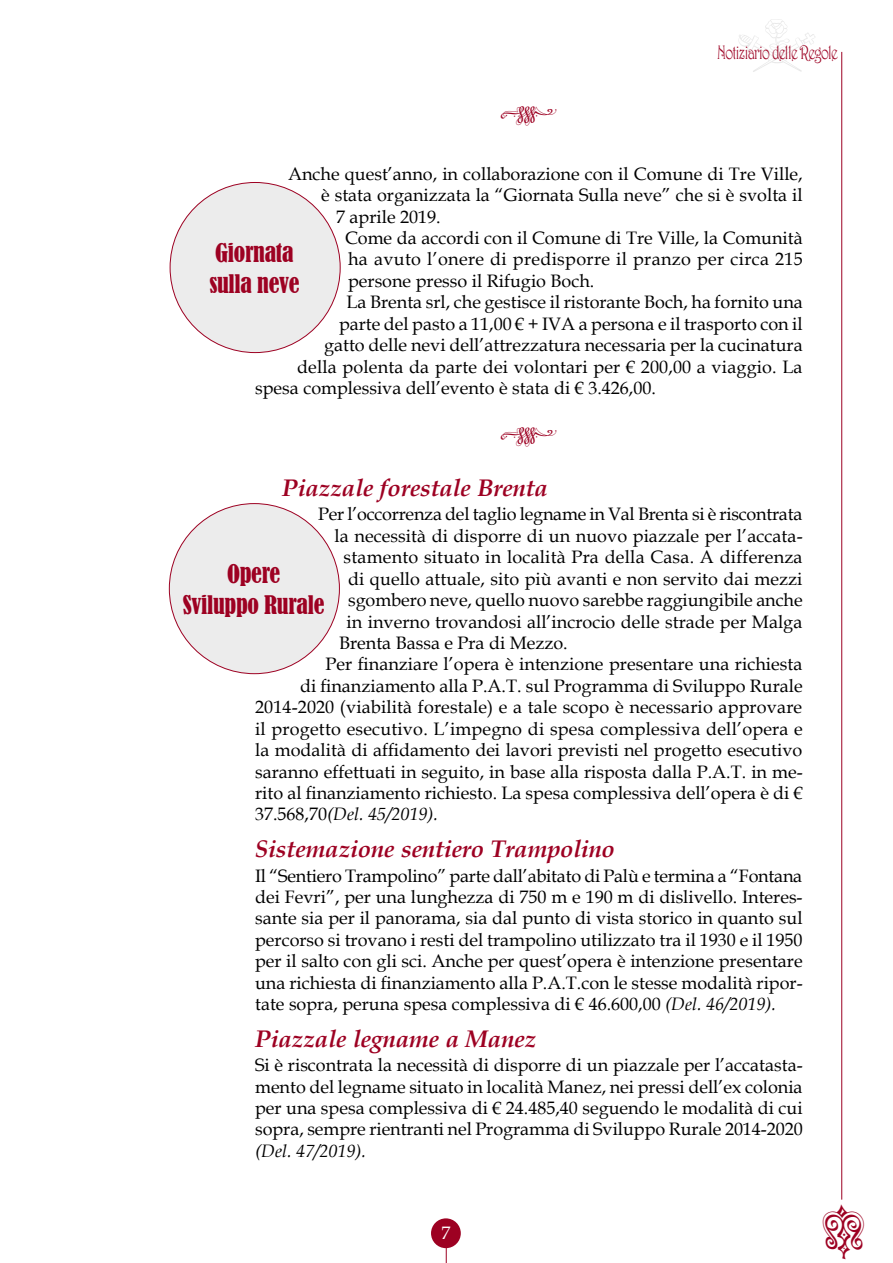
<style>
.page{position:relative;width:893px;height:1263px;background:#fff}
.page>*{position:absolute;margin:0;border:0;box-sizing:border-box;transform-origin:0 0}
.t1{font:italic 700 24px "Book Antiqua";letter-spacing:-.015em;color:#9d0122}
.t2{font:condensed 24px/31.2px "Bernard";letter-spacing:-.01em;color:#9d0122}
.t3{font:19.5px "Harrington";letter-spacing:-.05em;color:#9d0122;scale:.7 1}
.t4{font:18px/21.5px "Book Antiqua";color:#000;text-align:justify}
.t5{font:18px "Book Antiqua";letter-spacing:.02em;color:#000}
.t6{font:italic 18px "Book Antiqua";color:#000}
.t7{font:18px "Book Antiqua";color:#fff}
.s1{font-style:normal}
.s2{font-style:italic}
</style>
<div class="page">
<div style="left:170px;top:182px;width:170px;height:171px;background:#ececec;border-radius:50%"></div>
<div style="left:169px;top:504px;width:170px;height:170px;background:#ececec;border-radius:50%"></div>
<svg style="left:738px;top:19px;width:77px;height:53px"></svg>
<hr style="left:446px;top:1233px;width:1px;height:30px;background:#9d0122">
<div style="left:431px;top:1218px;width:30px;height:30px;background:#9d0122;border-radius:50%"></div>
<hr style="left:841px;top:52px;width:1px;height:1147px;background:#9d0122">
<p class="t3" style="left:717px;top:40px;width:174px">Notiziario delle Regole</p>
<p class="t4" style="left:288px;top:162px;width:516px">Anche quest’anno, in collaborazione con il Comune di Tre Ville,</p>
<p class="t4" style="left:321px;top:184px;width:483px">è stata organizzata la “Giornata Sulla neve” che si è svolta il</p>
<p class="t4" style="left:336px;top:205px;width:106px">7 aprile 2019.</p>
<p class="t4" style="left:345px;top:227px;width:459px">Come da accordi con il Comune di Tre Ville, la Comunità</p>
<p class="t5" style="left:348px;top:247px;width:456px">ha avuto l’onere di predisporre il pranzo per circa 215</p>
<p class="t4" style="left:348px;top:270px;width:248px">persone presso il Rifugio Boch.</p>
<p class="t4" style="left:347px;top:291px;width:458px">La Brenta srl, che gestisce il ristorante Boch, ha fornito una</p>
<p class="t4" style="left:339px;top:312px;width:465px">parte del pasto a 11,00 € + IVA a persona e il trasporto con il</p>
<p class="t4" style="left:324px;top:334px;width:480px">gatto delle nevi dell’attrezzatura necessaria per la cucinatura</p>
<p class="t4" style="left:297px;top:355px;width:507px">della polenta da parte dei volontari per € 200,00 a viaggio. La</p>
<p class="t4" style="left:255px;top:377px;width:402px">spesa complessiva dell’evento è stata di € 3.426,00.</p>
<h1 class="t2" style="left:209px;top:237px;width:92px">Giornata sulla neve</h1>
<h1 class="t1" style="left:282px;top:471px;width:267px">Piazzale forestale Brenta</h1>
<p class="t4" style="left:318px;top:503px;width:486px">Per l’occorrenza del taglio legname in Val Brenta si è riscontrata</p>
<p class="t4" style="left:335px;top:525px;width:469px">la necessità di disporre di un nuovo piazzale per l’accata-</p>
<p class="t4" style="left:344px;top:546px;width:460px">stamento situato in località Pra della Casa. A differenza</p>
<p class="t4" style="left:348px;top:567px;width:456px">di quello attuale, sito più avanti e non servito dai mezzi</p>
<p class="t4" style="left:348px;top:589px;width:456px">sgombero neve, quello nuovo sarebbe raggiungibile anche</p>
<p class="t4" style="left:347px;top:610px;width:457px">in inverno trovandosi all’incrocio delle strade per Malga</p>
<p class="t4" style="left:339px;top:632px;width:230px">Brenta Bassa e Pra di Mezzo.</p>
<p class="t4" style="left:326px;top:653px;width:478px">Per finanziare l’opera è intenzione presentare una richiesta</p>
<p class="t4" style="left:300px;top:675px;width:504px">di finanziamento alla P.A.T. sul Programma di Sviluppo Rurale</p>
<p class="t4" style="left:255px;top:696px;width:549px">2014-2020 (viabilità forestale) e a tale scopo è necessario approvare</p>
<p class="t4" style="left:255px;top:717px;width:549px">il progetto esecutivo. L’impegno di spesa complessiva dell’opera e</p>
<p class="t4" style="left:255px;top:739px;width:549px">la modalità di affidamento dei lavori previsti nel progetto esecutivo</p>
<p class="t4" style="left:255px;top:760px;width:549px">saranno effettuati in seguito, in base alla risposta dalla P.A.T. in me-</p>
<p class="t4" style="left:255px;top:782px;width:549px">rito al finanziamento richiesto. La spesa complessiva dell’opera è di €</p>
<p class="t6" style="left:255px;top:802px;width:184px"><span class="s1">37.568,70</span>(Del. 45/2019).</p>
<h1 class="t1" style="left:255px;top:832px;width:361px">Sistemazione sentiero Trampolino</h1>
<p class="t4" style="left:255px;top:864px;width:549px">Il “Sentiero Trampolino” parte dall’abitato di Palù e termina a “Fontana dei Fevri”, per una lunghezza di 750 m e 190 m di dislivello. Interes&shy;sante sia per il panorama, sia dal punto di vista storico in quanto sul percorso si trovano i resti del trampolino utilizzato tra il 1930 e il 1950 per il salto con gli sci. Anche per quest’opera è intenzione presentare una richiesta di finanziamento alla P.A.T.con le stesse modalità ripor&shy;tate sopra, peruna spesa complessiva di € 46.600,00 <span class="s2">(Del. 46/2019).</span></p>
<h1 class="t1" style="left:255px;top:1022px;width:283px">Piazzale legname a Manez</h1>
<p class="t4" style="left:255px;top:1054px;width:549px">Si è riscontrata la necessità di disporre di un piazzale per l’accatasta&shy;mento del legname situato in località Manez, nei pressi dell’ex colonia per una spesa complessiva di € 24.485,40 seguendo le modalità di cui sopra, sempre rientranti nel Programma di Sviluppo Rurale 2014-2020</p>
<p class="t6" style="left:255px;top:1138px;width:112px">(Del. 47/2019).</p>
<h1 class="t2" style="left:183px;top:558px;width:143px;text-align:center">Opere<br>Sviluppo Rurale</h1>
<p class="t7" style="left:441px;top:1220px;width:10px">7</p>
</div>
